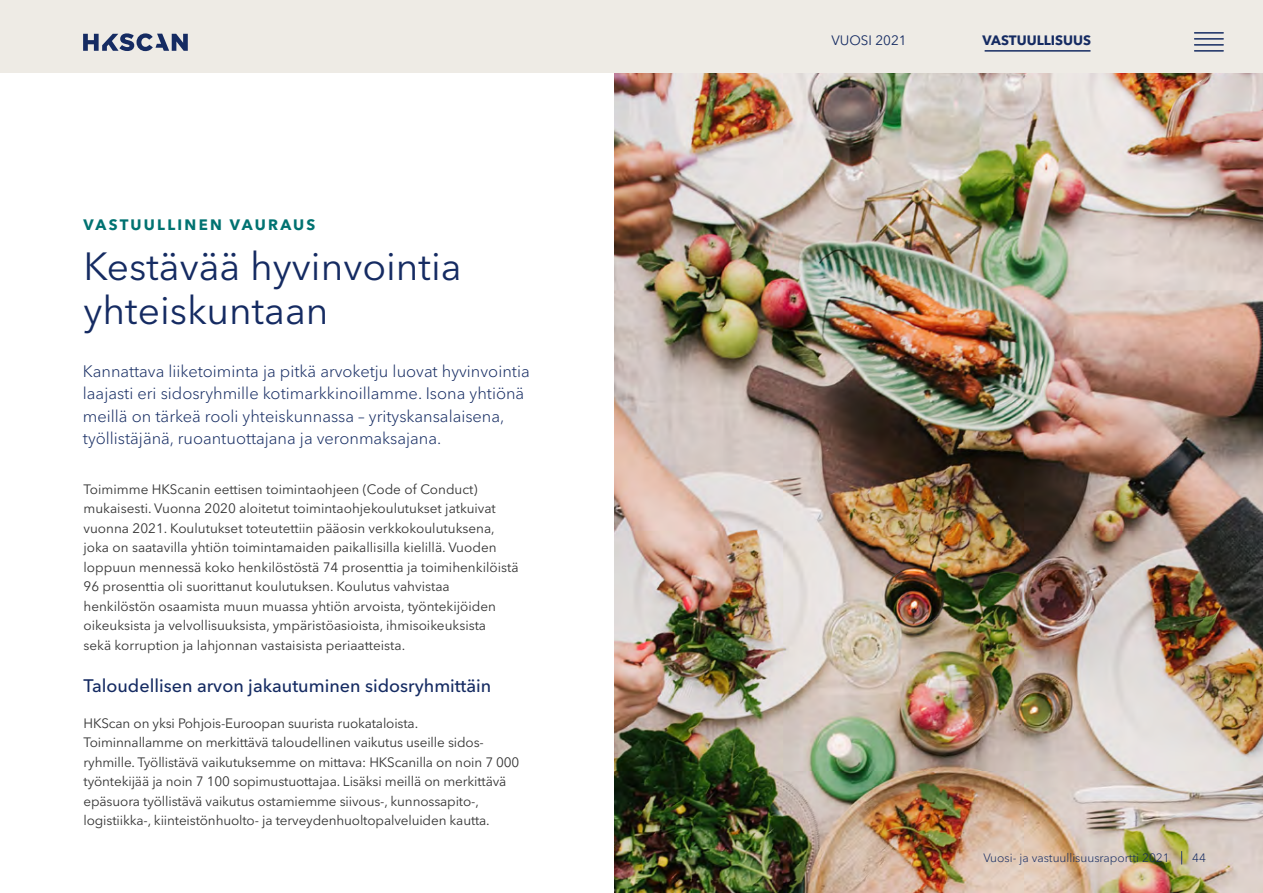
<style>
.page{position:relative;width:1263px;height:893px;background:#fff}
.page>*{position:absolute;margin:0;border:0;box-sizing:border-box;transform-origin:0 0}
.t1{font:39px/43.5px "Avenir Next LT Pro";color:#152b62}
.t2{font:500 18px "Avenir Next LT Pro";color:#152b62}
.t3{font:300 16.5px/22.5px "Avenir Next LT Pro";color:#152b62}
.t4{font:700 15px "Avenir Next LT Pro";letter-spacing:.15em;color:#007271}
.t5{font:13.5px/19.5px "Avenir Next LT Pro";color:#333}
.t6{font:700 13.5px "Avenir Next LT Pro";color:#152b62}
.t7{font:13.5px "Avenir Next LT Pro";color:#152b62}
.t8{font:300 12px "Avenir Next LT Pro";color:#152b62}
</style>
<div class="page">
<img style="left:614px;top:73px;width:649px;height:820px">
<div style="left:0;top:0;width:1263px;height:73px;background:#eeebe5"></div>
<hr style="left:985px;top:50px;width:105px;height:2px;background:#152b62">
<hr style="left:1194px;top:32px;width:29px;height:2px;background:#152b62">
<hr style="left:1194px;top:38px;width:29px;height:2px;background:#152b62">
<hr style="left:1194px;top:44px;width:29px;height:2px;background:#152b62">
<hr style="left:1194px;top:50px;width:29px;height:2px;background:#152b62">
<svg style="left:1181px;top:851px;width:1px;height:13px"></svg>
<svg style="left:83px;top:33px;width:105px;height:18px"></svg>
<p class="t4" style="left:84px;top:215px;width:233px">VASTUULLINEN VAURAUS</p>
<h1 class="t1" style="left:84px;top:245px;width:379px">Kestävää hyvinvointia yhteiskuntaan</h1>
<p class="t3" style="left:83px;top:360px;width:448px">Kannattava liiketoiminta ja pitkä arvoketju luovat hyvinvointia laajasti eri sidosryhmille kotimarkkinoillamme. Isona yhtiönä meillä on tärkeä rooli yhteiskunnassa – yrityskansalaisena, työllistäjänä, ruoantuottajana ja veronmaksajana.</p>
<p class="t5" style="left:84px;top:479px;width:436px">Toimimme HKScanin eettisen toimintaohjeen (Code of Conduct) mukaisesti. Vuonna 2020 aloitetut toimintaohjekoulutukset jatkuivat vuonna 2021. Koulutukset toteutettiin pääosin verkkokoulutuksena, joka on saatavilla yhtiön toimintamaiden paikallisilla kielillä. Vuoden loppuun mennessä koko henkilöstöstä 74 prosenttia ja toimihenkilöistä 96 prosenttia oli suorittanut koulutuksen. Koulutus vahvistaa henkilöstön osaamista muun muassa yhtiön arvoista, työntekijöiden oikeuksista ja velvollisuuksista, ympäristöasioista, ihmisoikeuksista<br>sekä korruption ja lahjonnan vastaisista periaatteista.</p>
<h2 class="t2" style="left:84px;top:674px;width:409px">Taloudellisen arvon jakautuminen sidosryhmittäin</h2>
<p class="t5" style="left:84px;top:713px;width:437px">HKScan on yksi Pohjois-Euroopan suurista ruokataloista.<br>Toiminnallamme on merkittävä taloudellinen vaikutus useille sidos&shy;ryhmille. Työllistävä vaikutuksemme on mittava: HKScanilla on noin 7 000 työntekijää ja noin 7 100 sopimustuottajaa. Lisäksi meillä on merkittävä epäsuora työllistävä vaikutus ostamiemme siivous-, kunnossapito-, logistiikka-, kiinteistönhuolto- ja terveydenhuoltopalveluiden kautta.</p>
<p class="t7" style="left:831px;top:32px;width:77px">VUOSI 2021</p>
<p class="t6" style="left:982px;top:32px;width:110px">VASTUULLISUUS</p>
<p class="t8" style="left:983px;top:851px;width:188px">Vuosi- ja vastuullisuusraportti 2021</p>
<p class="t8" style="left:1192px;top:851px;width:15px">44</p>
</div>
